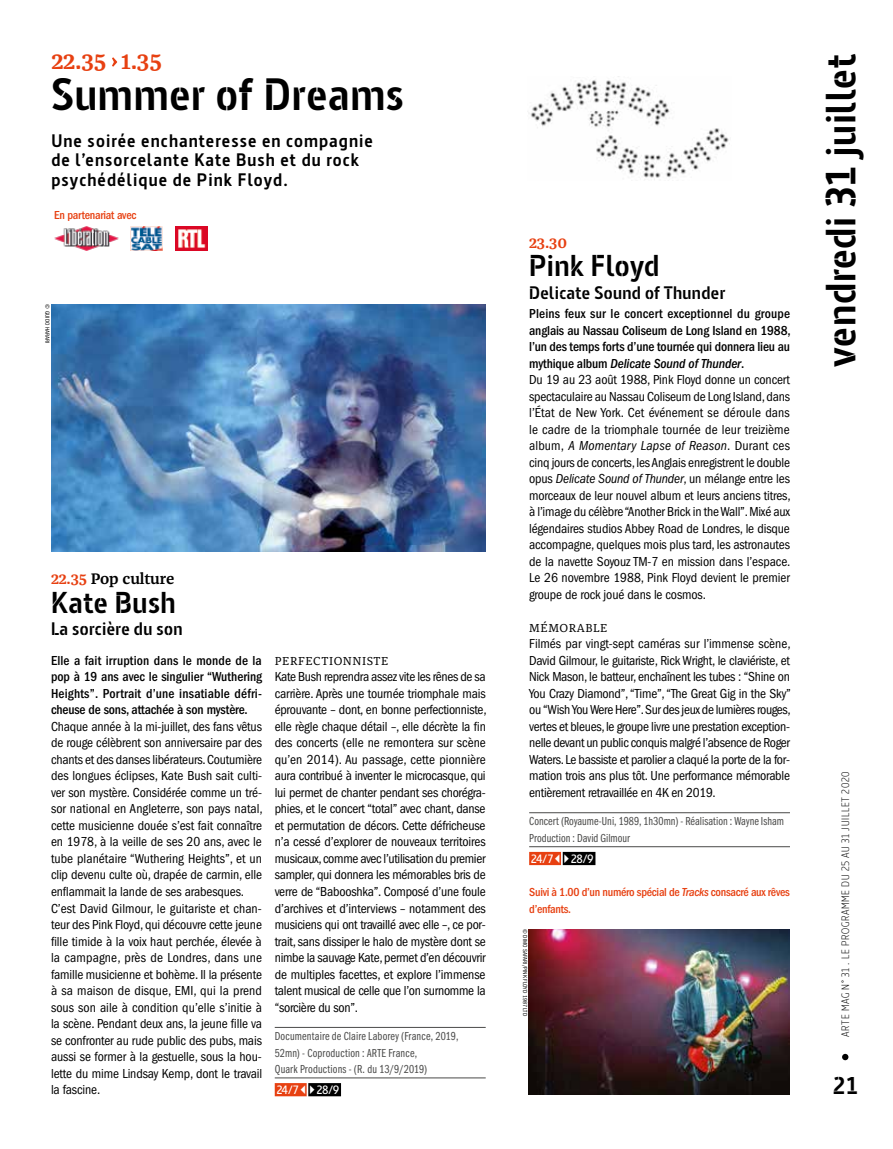
<style>
.page{position:relative;width:893px;height:1149px;background:#fff}
.page>*{position:absolute;margin:0;border:0;box-sizing:border-box;transform-origin:0 0}
.t1{font:700 45px "Barna Stencil";letter-spacing:.015em;color:#000}
.t2{font:700 42px "Barna Stencil";letter-spacing:.015em;color:#000}
.t3{font:700 30px "Barna Stencil";letter-spacing:.015em;color:#000}
.t4{font:700 24.15px "Barna Stencil";color:#000}
.t5{font:600 24px "Franziska OT";color:#e74011}
.t6{font:700 18px/19.5px "Barna";letter-spacing:.06em;color:#000}
.t7{font:700 18px "Barna Stencil";letter-spacing:.02em;color:#000}
.t8{font:600 15.75px "Franziska OT";letter-spacing:-.01em;color:#000}
.t9{font:600 15.75px "Franziska OT";color:#e74011}
.t10{font:condensed 13.5px/16.5px "ITC Franklin Gothic Std";letter-spacing:-.01em;color:#000}
.t11{font:500 condensed 13.5px/16.5px "ITC Franklin Gothic Std";letter-spacing:-.01em;color:#000;text-align:justify}
.t12{font:12px/16.5px "ITC Franklin Gothic Std Bk Cp";letter-spacing:.01em;color:#4a4a49}
.t13{font:500 condensed 12px/16.5px "ITC Franklin Gothic Std";letter-spacing:-.02em;color:#e74011}
.t14{font:12px "Franziska OT";letter-spacing:.045em;color:#000}
.t15{font:600 12px "Barna";letter-spacing:-.05em;color:#fff}
.t16{font:300 10.5px "Barna";letter-spacing:.065em;color:#000}
.t17{font:condensed 6px "ITC Franklin Gothic Std";color:#000}
.s1{color:#e74011}
.s2{font-weight:500}
.s3{font-weight:500;font-style:italic}
.s4{font-style:italic}
</style>
<div class="page">
<svg style="left:842px;top:1053px;width:6px;height:6px"></svg>
<hr style="left:275px;top:1026px;width:211px;height:1px;background:#4a4a49">
<hr style="left:275px;top:1077px;width:211px;height:1px;background:#4a4a49">
<div style="left:275px;top:1082px;width:32px;height:13px;background:#e74011"></div>
<div style="left:308px;top:1082px;width:33px;height:13px;background:#000"></div>
<hr style="left:529px;top:812px;width:261px;height:1px;background:#4a4a49">
<hr style="left:529px;top:846px;width:261px;height:1px;background:#4a4a49">
<div style="left:529px;top:851px;width:32px;height:13px;background:#e74011"></div>
<div style="left:563px;top:851px;width:32px;height:13px;background:#000"></div>
<img style="left:51px;top:304px;width:435px;height:247px">
<img style="left:529px;top:929px;width:261px;height:164px">
<svg style="left:112px;top:57px;width:5px;height:10px"></svg>
<img style="left:528px;top:80px;width:201px;height:100px">
<img style="left:54px;top:227px;width:64px;height:23px">
<img style="left:130px;top:227px;width:32px;height:23px">
<img style="left:176px;top:227px;width:32px;height:23px">
<svg style="left:301px;top:1082px;width:13px;height:13px"></svg>
<svg style="left:555px;top:851px;width:14px;height:13px"></svg>
<h3 class="t5" style="left:51px;top:46px;width:112px">22.35 1.35</h3>
<h1 class="t1" style="left:51px;top:67px;width:354px">Summer of Dreams</h1>
<h3 class="t6" style="left:51px;top:131px;width:323px">Une soirée enchanteresse en compagnie de l’ensorcelante Kate Bush et du rock psychédélique de Pink Floyd.</h3>
<p class="t13" style="left:54px;top:207px;width:84px">En partenariat avec</p>
<p class="t17" style="left:51px;top:304px;width:40px;rotate:90deg">© Guido Harari</p>
<p class="t8" style="left:51px;top:569px;width:125px"><span class="s1">22.35</span> Pop culture</p>
<h3 class="t3" style="left:51px;top:583px;width:126px">Kate Bush</h3>
<h3 class="t7" style="left:51px;top:617px;width:133px">La sorcière du son</h3>
<p class="t11" style="left:51px;top:652px;width:213px">Elle a fait irruption dans le monde de la pop à 19 ans avec le singulier “Wuthering Heights”. Portrait d’une insatiable défri&shy;cheuse de sons, attachée à son mystère.</p>
<p class="t10" style="left:51px;top:718px;width:213px">Chaque année à la mi-juillet, des fans vêtus de rouge célèbrent son anniversaire par des chants et des danses libérateurs. Coutumière des longues éclipses, Kate Bush sait culti&shy;ver son mystère. Considérée comme un tré&shy;sor national en Angleterre, son pays natal, cette musicienne douée s’est fait connaître en 1978, à la veille de ses 20 ans, avec le tube planétaire “Wuthering Heights”, et un clip devenu culte où, drapée de carmin, elle enflammait la lande de ses arabesques.<br>C’est David Gilmour, le guitariste et chan&shy;teur des Pink Floyd, qui découvre cette jeune fille timide à la voix haut perchée, élevée à la campagne, près de Londres, dans une famille musicienne et bohème. Il la présente à sa maison de disque, EMI, qui la prend sous son aile à condition qu’elle s’initie à la scène. Pendant deux ans, la jeune fille va se confronter au rude public des pubs, mais aussi se former à la gestuelle, sous la hou&shy;lette du mime Lindsay Kemp, dont le travail la fascine.</p>
<p class="t14" style="left:275px;top:653px;width:115px">PERFECTIONNISTE</p>
<p class="t10" style="left:275px;top:668px;width:213px;text-align:justify">Kate Bush reprendra assez vite les rênes de sa carrière. Après une tournée triomphale mais éprouvante – dont, en bonne perfectionniste, elle règle chaque détail –, elle décrète la fin des concerts (elle ne remontera sur scène qu’en 2014). Au passage, cette pionnière aura contribué à inventer le microcasque, qui lui permet de chanter pendant ses chorégra&shy;phies, et le concert “total” avec chant, danse et permutation de décors. Cette défricheuse n’a cessé d’explorer de nouveaux territoires musicaux, comme avec l’utilisation du premier sampler, qui donnera les mémorables bris de verre de “Babooshka”. Composé d’une foule d’archives et d’interviews – notamment des musiciens qui ont travaillé avec elle –, ce por&shy;trait, sans dissiper le halo de mystère dont se nimbe la sauvage Kate, permet d’en découvrir de multiples facettes, et explore l’immense talent musical de celle que l’on surnomme la “sorcière du son”.</p>
<p class="t12" style="left:275px;top:1027px;width:185px">Documentaire de Claire Laborey (France, 2019,<br>52mn) - Coproduction : ARTE France,<br>Quark Productions - (R. du 13/9/2019)</p>
<p class="t15" style="left:277px;top:1082px;width:23px">24/7</p>
<p class="t15" style="left:317px;top:1082px;width:24px">28/9</p>
<p class="t9" style="left:529px;top:233px;width:40px">23.30</p>
<h3 class="t3" style="left:529px;top:248px;width:132px">Pink Floyd</h3>
<h3 class="t7" style="left:529px;top:281px;width:198px">Delicate Sound of Thunder</h3>
<p class="t10" style="left:529px;top:305px;width:263px"><span class="s2">Pleins feux sur le concert exceptionnel du groupe anglais au Nassau Coliseum de Long Island en 1988, l’un des temps forts d’une tournée qui donnera lieu au mythique album</span> <span class="s3">Delicate Sound of Thunder</span><span class="s2">.<br></span>Du 19 au 23 août 1988, Pink Floyd donne un concert spectaculaire au Nassau Coliseum de Long Island, dans l’État de New York. Cet événement se déroule dans le cadre de la triomphale tournée de leur treizième album, <span class="s4">A Momentary Lapse of Reason</span>. Durant ces cinq jours de concerts, les Anglais enregistrent le double opus <span class="s4">Delicate Sound of Thunder</span>, un mélange entre les morceaux de leur nouvel album et leurs anciens titres, à l’image du célèbre “Another Brick in the Wall”. Mixé aux légendaires studios Abbey Road de Londres, le disque accompagne, quelques mois plus tard, les astronautes de la navette Soyouz TM-7 en mission dans l’espace.<br>Le 26 novembre 1988, Pink Floyd devient le premier groupe de rock joué dans le cosmos.</p>
<p class="t14" style="left:529px;top:620px;width:80px">MÉMORABLE</p>
<p class="t10" style="left:529px;top:635px;width:263px;text-align:justify">Filmés par vingt-sept caméras sur l’immense scène, David Gilmour, le guitariste, Rick Wright, le claviériste, et Nick Mason, le batteur, enchaînent les tubes : “Shine on You Crazy Diamond”, “Time”, “The Great Gig in the Sky” ou “Wish You Were Here”. Sur des jeux de lumières rouges, vertes et bleues, le groupe livre une prestation exception&shy;nelle devant un public conquis malgré l’absence de Roger Waters. Le bassiste et parolier a claqué la porte de la for&shy;mation trois ans plus tôt. Une performance mémorable entièrement retravaillée en 4K en 2019.</p>
<p class="t12" style="left:529px;top:813px;width:256px">Concert (Royaume-Uni, 1989, 1h30mn) - Réalisation : Wayne Isham<br>Production : David Gilmour</p>
<p class="t15" style="left:531px;top:851px;width:23px">24/7</p>
<p class="t15" style="left:571px;top:851px;width:24px">28/9</p>
<p class="t13" style="left:529px;top:883px;width:262px">Suivi à 1.00 d’un numéro spécial de <span class="s4">Tracks</span> consacré aux rêves d’enfants.</p>
<p class="t17" style="left:529px;top:928px;width:88px;rotate:90deg">© Dimo Safari/Pink Floyd 1987 Ltd</p>
<h2 class="t2" style="left:815px;top:366px;width:314px;rotate:-90deg">vendredi 31 juillet</h2>
<p class="t16" style="left:839px;top:1036px;width:267px;rotate:-90deg">ARTE MAG N° 31 . LE PROGRAMME DU 25 AU 31 JUILLET 2020</p>
<h3 class="t4" style="left:833px;top:1070px;width:26px">21</h3>
</div>
